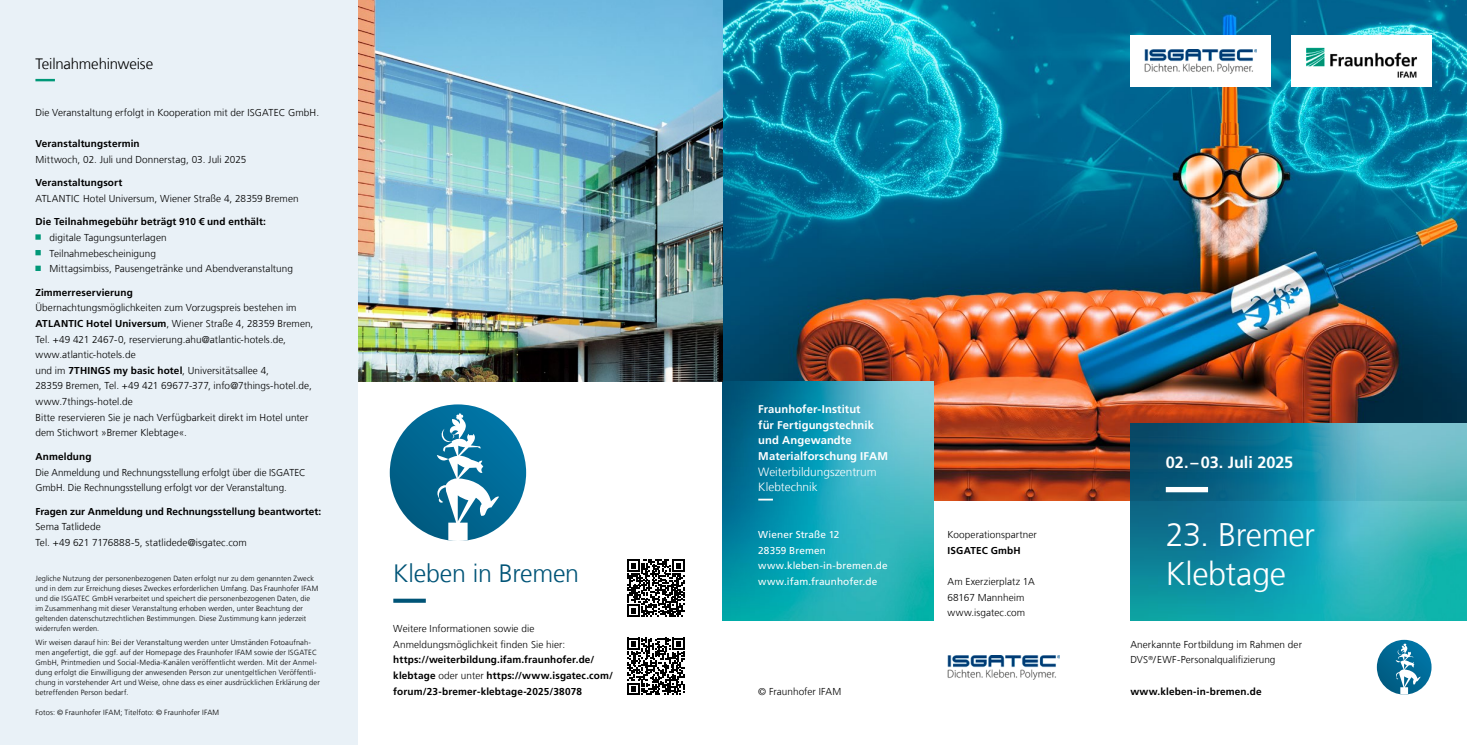
<style>
.page{position:relative;width:1467px;height:745px;background:#fff}
.page>*{position:absolute;margin:0;border:0;box-sizing:border-box;transform-origin:0 0}
.t1{font:300 32.5px/39px "Frutiger LT Com";letter-spacing:-.015em;color:#fff}
.t2{font:300 25px "Frutiger LT Com";letter-spacing:-.015em;color:#005477}
.t3{font:700 16.25px "Frutiger LT Com";letter-spacing:-.005em;color:#fff}
.t4{font:300 15px "Frutiger LT Com";letter-spacing:-.015em;color:#000}
.t5{font:300 11.88px/15.6px "Frutiger LT Com";color:#fff}
.t6{font:700 11.25px/15.6px "Frutiger LT Com";letter-spacing:.005em;color:#fff}
.t7{font:300 10px/15.6px "Frutiger LT Com";letter-spacing:.005em;color:#000}
.t8{font:700 10px/15.6px "Frutiger LT Com";letter-spacing:.01em;color:#000}
.t9{font:10px/15.6px "Frutiger LT Com";letter-spacing:.01em;color:#fff}
.t10{font:300 7.5px/10px "Frutiger LT Com";letter-spacing:.015em;color:#000}
.s1{font-weight:700}
.s2{font-weight:300}
</style>
<div class="page">
<img style="left:723px;top:0;width:744px;height:500px">
<img style="left:723px;top:381px;width:210px;height:239px">
<svg style="left:758px;top:498px;width:158px;height:2px"></svg>
<img style="left:947px;top:655px;width:112px;height:23px">
<img style="left:1291px;top:35px;width:140px;height:51px">
<div style="left:1130px;top:36px;width:140px;height:51px;background:#fff"></div>
<img style="left:1144px;top:49px;width:112px;height:24px">
<img style="left:1130px;top:423px;width:337px;height:197px">
<svg style="left:1377px;top:639px;width:54px;height:55px"></svg>
<svg style="left:1396px;top:642px;width:25px;height:52px"></svg>
<img style="left:358px;top:0;width:365px;height:381px">
<div style="left:0;top:0;width:358px;height:744px;background:#e9f1f7"></div>
<svg style="left:35px;top:79px;width:20px;height:2px"></svg>
<svg style="left:35px;top:234px;width:6px;height:5px"></svg>
<svg style="left:35px;top:250px;width:6px;height:5px"></svg>
<svg style="left:35px;top:265px;width:6px;height:6px"></svg>
<div style="left:625px;top:635px;width:62px;height:61px;background:linear-gradient(to bottom,#fff,#fff)"></div>
<svg style="left:627px;top:637px;width:57px;height:57px"></svg>
<svg style="left:390px;top:404px;width:136px;height:136px"></svg>
<svg style="left:437px;top:412px;width:62px;height:128px"></svg>
<div style="left:625px;top:557px;width:62px;height:61px;background:linear-gradient(to bottom,#fff,#fff)"></div>
<svg style="left:393px;top:559px;width:291px;height:57px"></svg>
<svg style="left:1166px;top:486px;width:265px;height:6px"></svg>
<h3 class="t4" style="left:35px;top:54px;width:119px">Teilnahmehinweise</h3>
<p class="t7" style="left:35px;top:104px;width:285px">Die Veranstaltung erfolgt in Kooperation mit der ISGATEC GmbH.</p>
<p class="t8" style="left:35px;top:136px;width:106px">Veranstaltungstermin</p>
<p class="t7" style="left:35px;top:151px;width:213px">Mittwoch, 02. Juli und Donnerstag, 03. Juli 2025</p>
<p class="t8" style="left:35px;top:175px;width:88px">Veranstaltungsort</p>
<p class="t7" style="left:35px;top:190px;width:265px">ATLANTIC Hotel Universum, Wiener Straße 4, 28359 Bremen</p>
<p class="t8" style="left:35px;top:214px;width:232px">Die Teilnahmegebühr beträgt 910 € und enthält:</p>
<p class="t7" style="left:50px;top:229px;width:245px">digitale Tagungsunterlagen<br>Teilnahmebescheinigung<br>Mittagsimbiss, Pausengetränke und Abendveranstaltung</p>
<p class="t8" style="left:35px;top:284px;width:99px">Zimmerreservierung</p>
<p class="t7" style="left:35px;top:300px;width:279px">Übernachtungsmöglichkeiten zum Vorzugspreis bestehen im <span class="s1">ATLANTIC Hotel Universum</span>, Wiener Straße 4, 28359 Bremen, Tel. +49 421 2467-0, reservierung.ahu@atlantic-hotels.de, www.atlantic-hotels.de<br>und im <span class="s1">7THINGS my basic hotel</span>, Universitätsallee 4,<br>28359 Bremen, Tel. +49 421 69677-377, info@7things-hotel.de, www.7things-hotel.de<br>Bitte reservieren Sie je nach Verfügbarkeit direkt im Hotel unter dem Stichwort »Bremer Klebtage«.</p>
<p class="t8" style="left:35px;top:448px;width:58px">Anmeldung</p>
<p class="t7" style="left:35px;top:464px;width:272px">Die Anmeldung und Rechnungsstellung erfolgt über die ISGATEC<br>GmbH. Die Rechnungsstellung erfolgt vor der Veranstaltung.</p>
<p class="t8" style="left:35px;top:503px;width:287px">Fragen zur Anmeldung und Rechnungsstellung beantwortet:</p>
<p class="t7" style="left:35px;top:518px;width:213px">Sema Tatlidede<br>Tel. +49 621 7176888-5, statlidede@isgatec.com</p>
<p class="t10" style="left:35px;top:573px;width:284px">Jegliche Nutzung der personenbezogenen Daten erfolgt nur zu dem genannten Zweck und in dem zur Erreichung dieses Zweckes erforderlichen Umfang. Das Fraunhofer IFAM und die ISGATEC GmbH verarbeitet und speichert die personenbezogenen Daten, die im Zusammenhang mit dieser Veranstaltung erhoben werden, unter Beachtung der geltenden datenschutzrechtlichen Bestimmungen. Diese Zustimmung kann jederzeit widerrufen werden.</p>
<p class="t10" style="left:35px;top:637px;width:286px">Wir weisen darauf hin: Bei der Veranstaltung werden unter Umständen Fotoaufnah&shy;men angefertigt, die ggf. auf der Homepage des Fraunhofer IFAM sowie der ISGATEC GmbH, Printmedien und Social-Media-Kanälen veröffentlicht werden. Mit der Anmel&shy;dung erfolgt die Einwilligung der anwesenden Person zur unentgeltlichen Veröffentli&shy;chung in vorstehender Art und Weise, ohne dass es einer ausdrücklichen Erklärung der betreffenden Person bedarf.</p>
<p class="t10" style="left:35px;top:707px;width:185px">Fotos: © Fraunhofer IFAM; Titelfoto: © Fraunhofer IFAM</p>
<h2 class="t2" style="left:393px;top:557px;width:187px">Kleben in Bremen</h2>
<p class="t7" style="left:393px;top:620px;width:174px">Weitere Informationen sowie die<br>Anmeldungsmöglichkeit finden Sie hier:</p>
<p class="t8" style="left:393px;top:651px;width:221px">https://weiterbildung.ifam.fraunhofer.de/ klebtage <span class="s2">oder unter</span> https://www.isgatec.com/ forum/23-bremer-klebtage-2025/38078</p>
<p class="t6" style="left:758px;top:401px;width:131px">Fraunhofer-Institut<br>für Fertigungstechnik und Angewandte<br>Materialforschung IFAM</p>
<p class="t5" style="left:758px;top:463px;width:120px">Weiterbildungszentrum<br>Klebtechnik</p>
<p class="t9" style="left:758px;top:526px;width:131px">Wiener Straße 12<br>28359 Bremen www.kleben-in-bremen.de www.ifam.fraunhofer.de</p>
<p class="t7" style="left:758px;top:682px;width:84px">© Fraunhofer IFAM</p>
<p class="t7" style="left:947px;top:526px;width:91px">Kooperationspartner</p>
<p class="t8" style="left:947px;top:542px;width:75px">ISGATEC GmbH</p>
<p class="t7" style="left:947px;top:573px;width:89px">Am Exerzierplatz 1A<br>68167 Mannheim www.isgatec.com</p>
<h3 class="t3" style="left:1166px;top:452px;width:129px">02.–03. Juli 2025</h3>
<h1 class="t1" style="left:1166px;top:515px;width:151px">23. Bremer<br>Klebtage</h1>
<p class="t7" style="left:1130px;top:636px;width:173px">Anerkannte Fortbildung im Rahmen der<br>DVS<sup>®</sup>/ EWF-Personalqualifizierung</p>
<p class="t8" style="left:1130px;top:682px;width:133px">www.kleben-in-bremen.de</p>
</div>
